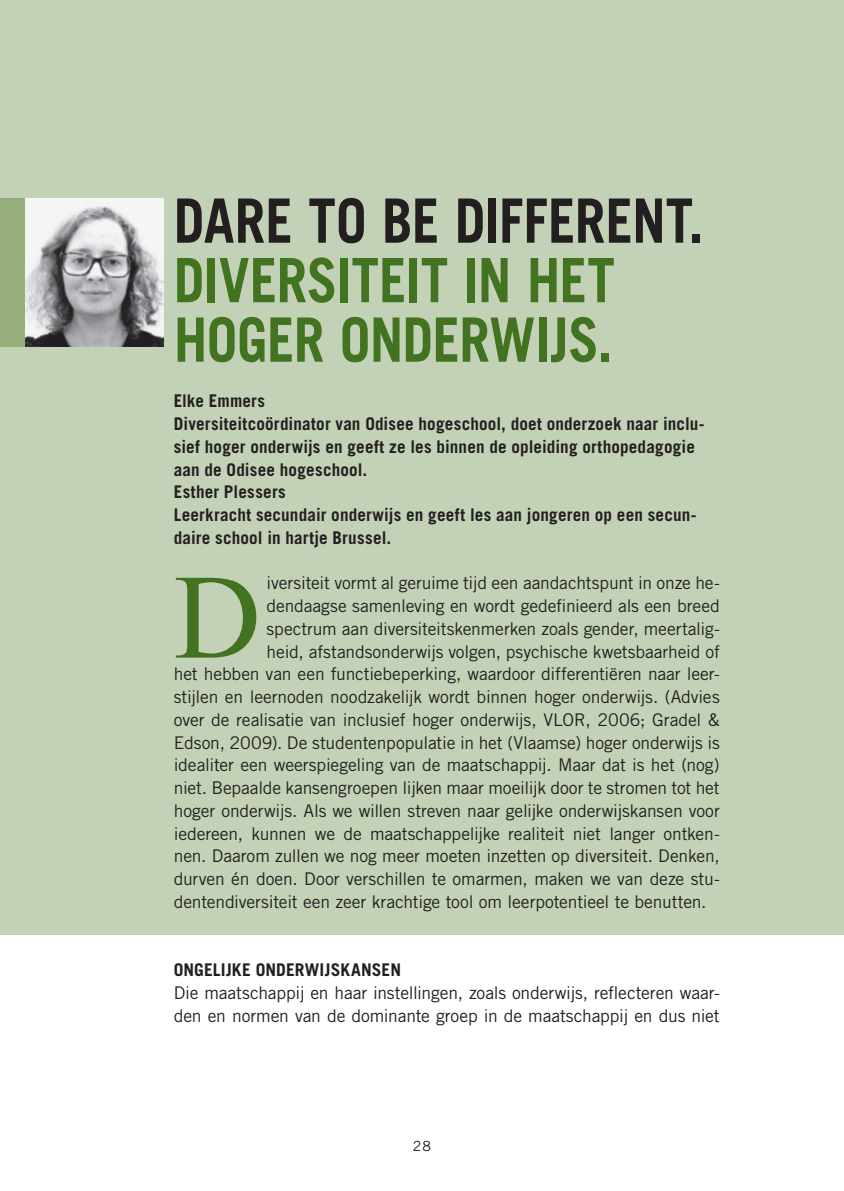
<style>
.page{position:relative;width:844px;height:1191px;background:#fff}
.page>*{position:absolute;margin:0;border:0;box-sizing:border-box;transform-origin:0 0}
.t1{font:120.58px "Times New Roman";color:#427321}
.t2{font:700 61.25px/59.5px "Trade Gothic LT Std";letter-spacing:-.01em;color:#427321;scale:.9 1}
.t3{font:700 61.25px "Trade Gothic LT Std";color:#231f20;scale:.9 1}
.t4{font:17.5px/22.8px "Trade Gothic LT Std";letter-spacing:-.01em;color:#231f20}
.t5{font:700 17.5px/22.8px "Trade Gothic LT Std";letter-spacing:.005em;color:#231f20}
.t6{font:14px "Trade Gothic LT Std";color:#231f20}
</style>
<div class="page">
<div style="left:0;top:0;width:843px;height:934px;background:#c3d2b6"></div>
<img style="left:25px;top:198px;width:138px;height:149px">
<div style="left:0;top:198px;width:25px;height:149px;background:#95ae7c"></div>
<h2 class="t3" style="left:174px;top:183px;width:590px">Dare to be different.</h2>
<h2 class="t2" style="left:174px;top:250px;width:491px">Diversiteit in het hoger onderwijs.</h2>
<p class="t5" style="left:174px;top:389px;width:532px">Elke Emmers<br>Diversiteitcoördinator van Odisee hogeschool, doet onderzoek naar inclu&shy;sief hoger onderwijs en geeft ze les binnen de opleiding orthopedagogie aan de Odisee hogeschool.<br>Esther Plessers<br>Leerkracht secundair onderwijs en geeft les aan jongeren op een secun&shy;daire school in hartje Brussel.</p>
<h1 class="t1" style="left:174px;top:536px;width:89px">D</h1>
<p class="t4" style="left:266px;top:571px;width:454px">iversiteit vormt al geruime tijd een aandachtspunt in onze he-</p>
<p class="t4" style="left:266px;top:594px;width:454px">dendaagse samenleving en wordt gedefinieerd als een breed</p>
<p class="t4" style="left:266px;top:617px;width:454px">spectrum aan diversiteitskenmerken zoals gender, meertalig-</p>
<p class="t4" style="left:266px;top:640px;width:454px">heid, afstandsonderwijs volgen, psychische kwetsbaarheid of</p>
<p class="t4" style="left:174px;top:662px;width:547px">het hebben van een functiebeperking, waardoor differentiëren naar leer-</p>
<p class="t4" style="left:174px;top:685px;width:547px">stijlen en leernoden noodzakelijk wordt binnen hoger onderwijs. (Advies</p>
<p class="t4" style="left:174px;top:708px;width:547px">over de realisatie van inclusief hoger onderwijs, VLOR, 2006; Gradel &amp;</p>
<p class="t4" style="left:174px;top:731px;width:547px">Edson, 2009). De studentenpopulatie in het (Vlaamse) hoger onderwijs is</p>
<p class="t4" style="left:174px;top:753px;width:547px">idealiter een weerspiegeling van de maatschappij. Maar dat is het (nog)</p>
<p class="t4" style="left:174px;top:776px;width:547px">niet. Bepaalde kansengroepen lijken maar moeilijk door te stromen tot het</p>
<p class="t4" style="left:174px;top:799px;width:547px">hoger onderwijs. Als we willen streven naar gelijke onderwijskansen voor</p>
<p class="t4" style="left:174px;top:822px;width:547px">iedereen, kunnen we de maatschappelijke realiteit niet langer ontken-</p>
<p class="t4" style="left:174px;top:844px;width:547px">nen. Daarom zullen we nog meer moeten inzetten op diversiteit. Denken,</p>
<p class="t4" style="left:174px;top:867px;width:547px">durven én doen. Door verschillen te omarmen, maken we van deze stu-</p>
<p class="t4" style="left:174px;top:890px;width:534px">dentendiversiteit een zeer krachtige tool om leerpotentieel te benutten.</p>
<p class="t5" style="left:174px;top:958px;width:48px">ONGELIJK</p>
<p class="t5" style="left:242px;top:958px;width:87px">E ONDERWIJSKANS</p>
<p class="t5" style="left:381px;top:958px;width:18px">EN</p>
<p class="t4" style="left:174px;top:981px;width:547px">Die maatschappij en haar instellingen, zoals onderwijs, reflecteren waar&shy;den en normen van de dominante groep in de maatschappij en dus niet</p>
<p class="t6" style="left:413px;top:1138px;width:20px">28</p>
</div>
